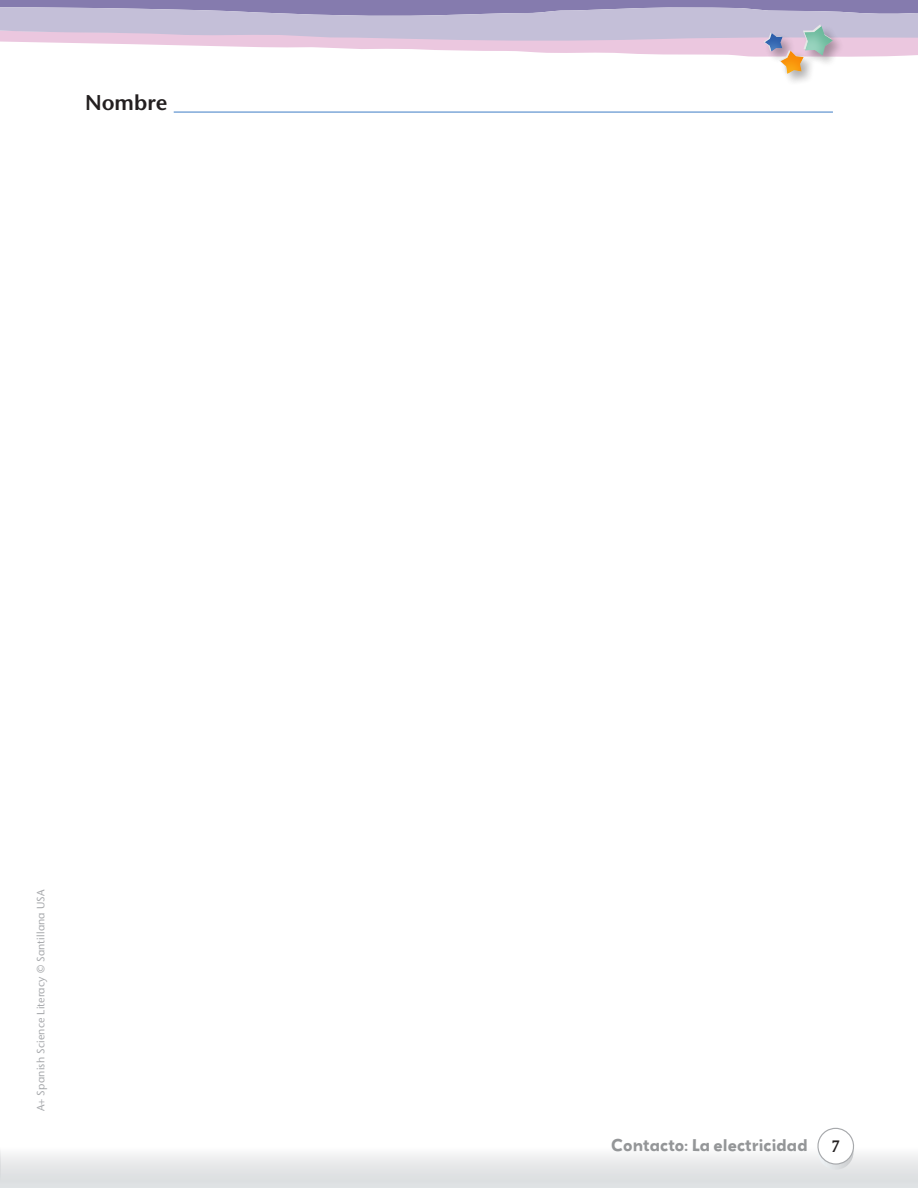
<style>
.page{position:relative;width:918px;height:1188px;background:#fff}
.page>*{position:absolute;margin:0;border:0;box-sizing:border-box;transform-origin:0 0}
.t1{font:600 21px "Stane Sans";color:#231f20}
.t2{font:600 16.5px "Stone Informal";color:#231f20;scale:.95 1}
.t3{font:700 15px "Grenadine MVB";color:#949698}
.t4{font:10.5px "Stane Sans";letter-spacing:.015em;color:#a7a9ac}
</style>
<div class="page">
<div style="left:779px;top:50px;width:38px;height:37px;background:#231f20;opacity:.2"></div>
<svg style="left:0;top:0;width:918px;height:76px"></svg>
<hr style="left:174px;top:111px;width:659px;height:2px;background:#7ea8d9">
<div style="left:0;top:1147px;width:918px;height:41px;background:linear-gradient(to bottom,#f9f8f9,#d7dadc)"></div>
<svg style="left:816px;top:1127px;width:40px;height:43px"></svg>
<h1 class="t1" style="left:85px;top:89px;width:84px">Nombre</h1>
<p class="t4" style="left:34px;top:1111px;width:224px;rotate:-90deg">A+ Spanish Science Literacy © Santillana USA</p>
<h3 class="t3" style="left:611px;top:1134px;width:198px">Contacto: La electricidad</h3>
<h2 class="t2" style="left:831px;top:1136px;width:11px">7</h2>
</div>
